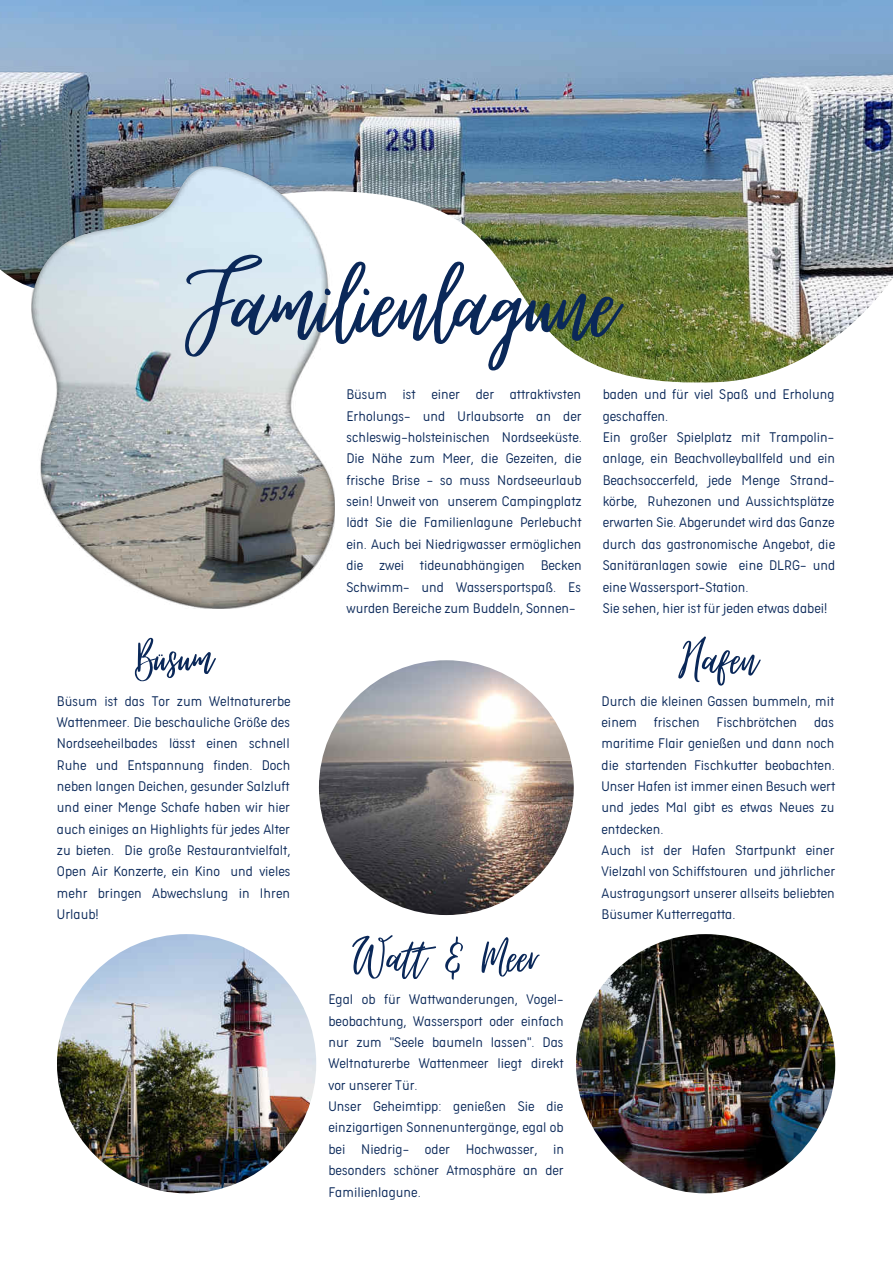
<style>
.page{position:relative;width:893px;height:1264px;background:#fff}
.page>*{position:absolute;margin:0;border:0;box-sizing:border-box;transform-origin:0 0}
.t1{font:142.35px "Virtual";color:#0a2859}
.t2{font:63.3px "Virtual";color:#0a2859}
.t3{font:300 15.3px/21.3px "Aristotelica Pro Cnd Txt";color:#0a2859}
</style>
<div class="page">
<img style="left:319px;top:660px;width:254px;height:255px;border-radius:50%">
<img style="left:0;top:0;width:892px;height:383px">
<img style="left:32px;top:166px;width:302px;height:442px">
<img style="left:57px;top:934px;width:259px;height:259px;border-radius:50%">
<img style="left:576px;top:934px;width:259px;height:259px;border-radius:50%">
<h1 class="t1" style="left:187px;top:233px;width:431px">Familienlagune</h1>
<p class="t3" style="left:346px;top:383px;width:237px;text-align:justify">Büsum ist einer der attraktivsten Erholungs- und Urlaubsorte an der schleswig-holsteinischen Nordseeküste.<br>Die Nähe zum Meer, die Gezeiten, die frische Brise - so muss Nordseeurlaub sein! Unweit von unserem Campingplatz lädt Sie die Familienlagune Perlebucht ein. Auch bei Niedrigwasser ermöglichen die zwei tideunabhängigen Becken Schwimm- und Wassersportspaß. Es wurden Bereiche zum Buddeln, Sonnen-</p>
<p class="t3" style="left:602px;top:383px;width:234px">baden und für viel Spaß und Erholung geschaffen.<br>Ein großer Spielplatz mit Trampolin&shy;anlage, ein Beachvolleyballfeld und ein Beachsoccerfeld, jede Menge Strand&shy;körbe, Ruhezonen und Aussichtsplätze erwarten Sie. Abgerundet wird das Ganze durch das gastronomische Angebot, die Sanitäranlagen sowie eine DLRG- und eine Wassersport-Station.<br>Sie sehen, hier ist für jeden etwas dabei!</p>
<h2 class="t2" style="left:136px;top:626px;width:79px">Büsum</h2>
<h2 class="t2" style="left:679px;top:627px;width:80px">Hafen</h2>
<p class="t3" style="left:57px;top:689px;width:235px;text-align:justify">Büsum ist das Tor zum Weltnaturerbe Wattenmeer. Die beschauliche Größe des Nordseeheilbades lässt einen schnell Ruhe und Entspannung finden. Doch neben langen Deichen, gesunder Salzluft und einer Menge Schafe haben wir hier auch einiges an Highlights für jedes Alter zu bieten. Die große Restaurantvielfalt, Open Air Konzerte, ein Kino und vieles mehr bringen Abwechslung in Ihren Urlaub!</p>
<p class="t3" style="left:601px;top:689px;width:235px">Durch die kleinen Gassen bummeln, mit einem frischen Fischbrötchen das maritime Flair genießen und dann noch die startenden Fischkutter beobachten.<br>Unser Hafen ist immer einen Besuch wert und jedes Mal gibt es etwas Neues zu entdecken.<br>Auch ist der Hafen Startpunkt einer Vielzahl von Schiffstouren und jährlicher Austragungsort unserer allseits beliebten Büsumer Kutterregatta.</p>
<h2 class="t2" style="left:353px;top:925px;width:188px">Watt &amp; Meer</h2>
<p class="t3" style="left:328px;top:988px;width:237px">Egal ob für Wattwanderungen, Vogel&shy;beobachtung, Wassersport oder einfach nur zum "Seele baumeln lassen". Das Weltnaturerbe Wattenmeer liegt direkt vor unserer Tür.<br>Unser Geheimtipp: genießen Sie die einzigartigen Sonnenuntergänge, egal ob bei Niedrig- oder Hochwasser, in besonders schöner Atmosphäre an der Familienlagune.</p>
</div>
